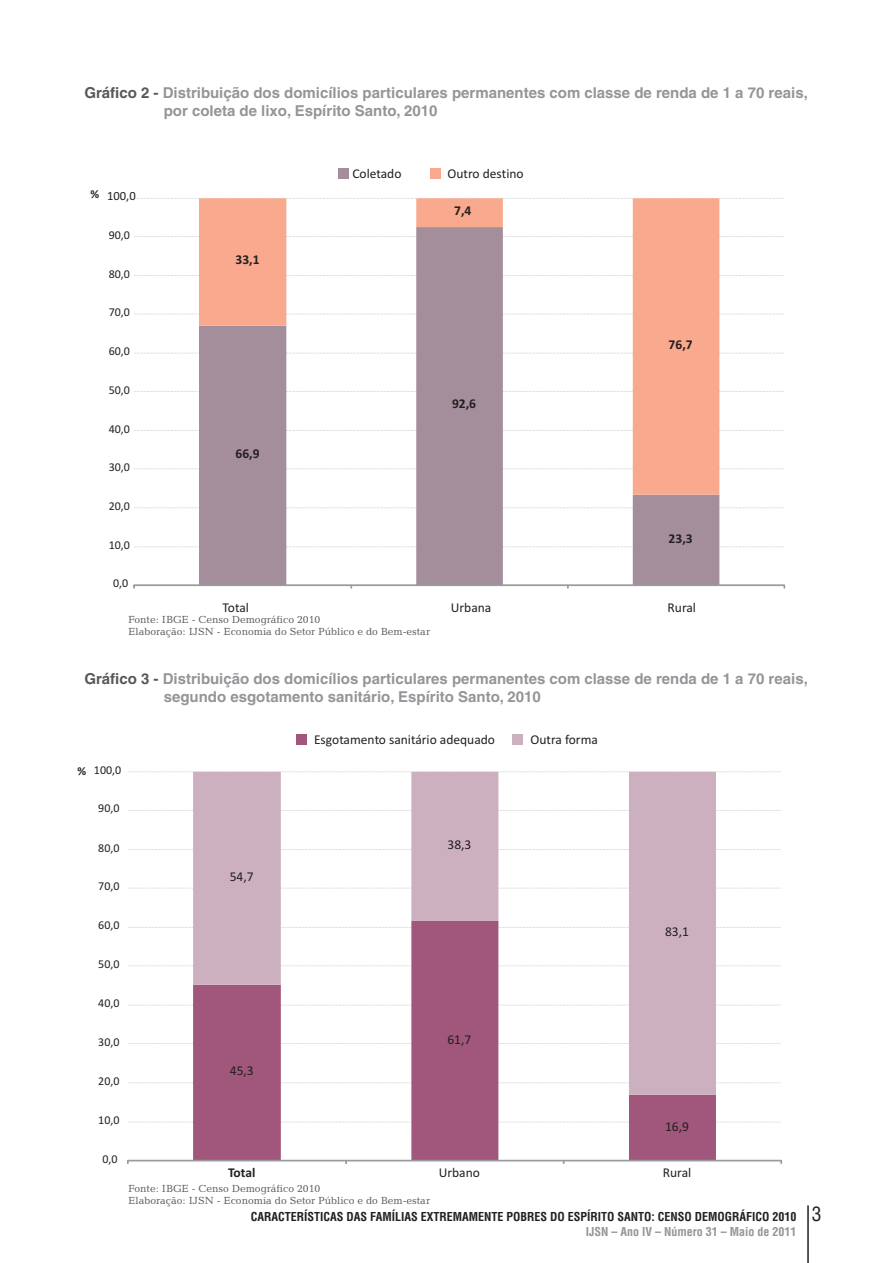
<style>
.page{position:relative;width:893px;height:1263px;background:#fff}
.page>*{position:absolute;margin:0;border:0;box-sizing:border-box;transform-origin:0 0}
.t1{font:700 15px/17.9px "Helvetica LT";color:#939598}
.t2{font:13.5px "Calibri";color:#231f20}
.t3{font:700 13.5px "Calibri";color:#231f20}
.t4{font:12.6px "Calibri";color:#231f20}
.t5{font:12px "Calibri";color:#231f20}
.t6{font:700 condensed 12px "Helvetica LT";color:#231f20}
.t7{font:700 condensed 12px "Helvetica LT";color:#939598}
.t8{font:700 12px "Calibri";color:#231f20}
.t9{font:10.5px/12.6px "Candida BT";color:#57585a}
.s1{color:#57585a}
.s2{font-weight:400;font-size:19.5px}
</style>
<div class="page">
<hr style="left:808px;top:1205px;width:1px;height:58px;background:#231f20">
<svg style="left:134px;top:198px;width:650px;height:349px"></svg>
<svg style="left:199px;top:495px;width:520px;height:89px"></svg>
<svg style="left:199px;top:198px;width:520px;height:297px"></svg>
<svg style="left:133px;top:584px;width:652px;height:5px"></svg>
<svg style="left:128px;top:771px;width:652px;height:351px"></svg>
<svg style="left:193px;top:1094px;width:523px;height:65px"></svg>
<svg style="left:193px;top:772px;width:523px;height:322px"></svg>
<svg style="left:127px;top:1159px;width:655px;height:5px"></svg>
<div style="left:430px;top:168px;width:11px;height:10px;background:#f8a98e"></div>
<div style="left:338px;top:168px;width:11px;height:10px;background:#a58e9b"></div>
<div style="left:296px;top:734px;width:10px;height:11px;background:#a1577b"></div>
<div style="left:513px;top:734px;width:10px;height:11px;background:#cdb0bf"></div>
<p class="t1" style="left:164px;top:85px;width:646px;text-indent:-79px"><span class="s1">Gráfico 2 -</span> Distribuição dos domicílios particulares permanentes com classe de renda de 1 a 70 reais, por coleta de lixo, Espírito Santo, 2010</p>
<p class="t8" style="left:90px;top:189px;width:10px">%</p>
<p class="t4" style="left:107px;top:191px;width:30px">100,0</p>
<p class="t5" style="left:109px;top:230px;width:23px">90,0</p>
<p class="t5" style="left:109px;top:269px;width:23px">80,0</p>
<p class="t5" style="left:109px;top:307px;width:23px">70,0</p>
<p class="t5" style="left:109px;top:346px;width:23px">60,0</p>
<p class="t5" style="left:109px;top:385px;width:23px">50,0</p>
<p class="t5" style="left:109px;top:424px;width:23px">40,0</p>
<p class="t5" style="left:109px;top:462px;width:23px">30,0</p>
<p class="t3" style="left:236px;top:254px;width:26px">33,1</p>
<p class="t3" style="left:236px;top:448px;width:26px">66,9</p>
<p class="t2" style="left:352px;top:168px;width:51px">Coletado</p>
<p class="t2" style="left:448px;top:168px;width:77px">Outro destino</p>
<p class="t3" style="left:454px;top:205px;width:19px">7,4</p>
<p class="t3" style="left:452px;top:398px;width:26px">92,6</p>
<p class="t3" style="left:669px;top:339px;width:26px">76,7</p>
<p class="t5" style="left:109px;top:501px;width:23px">20,0</p>
<p class="t5" style="left:109px;top:540px;width:23px">10,0</p>
<p class="t5" style="left:113px;top:578px;width:17px">0,0</p>
<p class="t3" style="left:669px;top:532px;width:26px">23,3</p>
<p class="t2" style="left:222px;top:602px;width:28px">Total</p>
<p class="t2" style="left:451px;top:602px;width:42px">Urbana</p>
<p class="t2" style="left:668px;top:602px;width:30px">Rural</p>
<p class="t9" style="left:128px;top:614px;width:303px">Fonte: IBGE - Censo Demográfico 2010<br>Elaboração: IJSN - Economia do Setor Público e do Bem-estar</p>
<p class="t1" style="left:164px;top:671px;width:646px;text-indent:-79px"><span class="s1">Gráfico 3 -</span> Distribuição dos domicílios particulares permanentes com classe de renda de 1 a 70 reais, segundo esgotamento sanitário, Espírito Santo, 2010</p>
<p class="t8" style="left:78px;top:765px;width:10px">%</p>
<p class="t5" style="left:94px;top:765px;width:29px">100,0</p>
<p class="t5" style="left:98px;top:803px;width:23px">90,0</p>
<p class="t5" style="left:98px;top:843px;width:23px">80,0</p>
<p class="t5" style="left:98px;top:881px;width:23px">70,0</p>
<p class="t5" style="left:98px;top:920px;width:23px">60,0</p>
<p class="t5" style="left:98px;top:959px;width:23px">50,0</p>
<p class="t2" style="left:230px;top:871px;width:25px">54,7</p>
<p class="t2" style="left:314px;top:734px;width:182px">Esgotamento sanitário adequado</p>
<p class="t2" style="left:530px;top:734px;width:69px">Outra forma</p>
<p class="t2" style="left:447px;top:839px;width:25px">38,3</p>
<p class="t2" style="left:665px;top:926px;width:25px">83,1</p>
<p class="t5" style="left:98px;top:998px;width:23px">40,0</p>
<p class="t5" style="left:98px;top:1037px;width:23px">30,0</p>
<p class="t5" style="left:98px;top:1076px;width:23px">20,0</p>
<p class="t2" style="left:230px;top:1065px;width:25px">45,3</p>
<p class="t2" style="left:447px;top:1033px;width:25px">61,7</p>
<p class="t5" style="left:98px;top:1115px;width:23px">10,0</p>
<p class="t5" style="left:103px;top:1154px;width:17px">0,0</p>
<p class="t2" style="left:665px;top:1120px;width:25px">16,9</p>
<p class="t3" style="left:228px;top:1167px;width:29px">Total</p>
<p class="t2" style="left:439px;top:1167px;width:43px">Urbano</p>
<p class="t2" style="left:663px;top:1167px;width:30px">Rural</p>
<p class="t9" style="left:128px;top:1182px;width:303px">Fonte: IBGE - Censo Demográfico 2010<br>Elaboração: IJSN - Economia do Setor Público e do Bem-estar</p>
<p class="t6" style="left:251px;top:1211px;width:572px">CARACTERÍSTICAS DAS FAMÍLIAS EXTREMAMENTE POBRES DO ESPÍRITO SANTO: CENSO DEMOGRÁFICO 2010 <span class="s2">3</span></p>
<p class="t7" style="left:586px;top:1227px;width:212px">IJSN – Ano IV – Número 31 – Maio de 2011</p>
</div>
